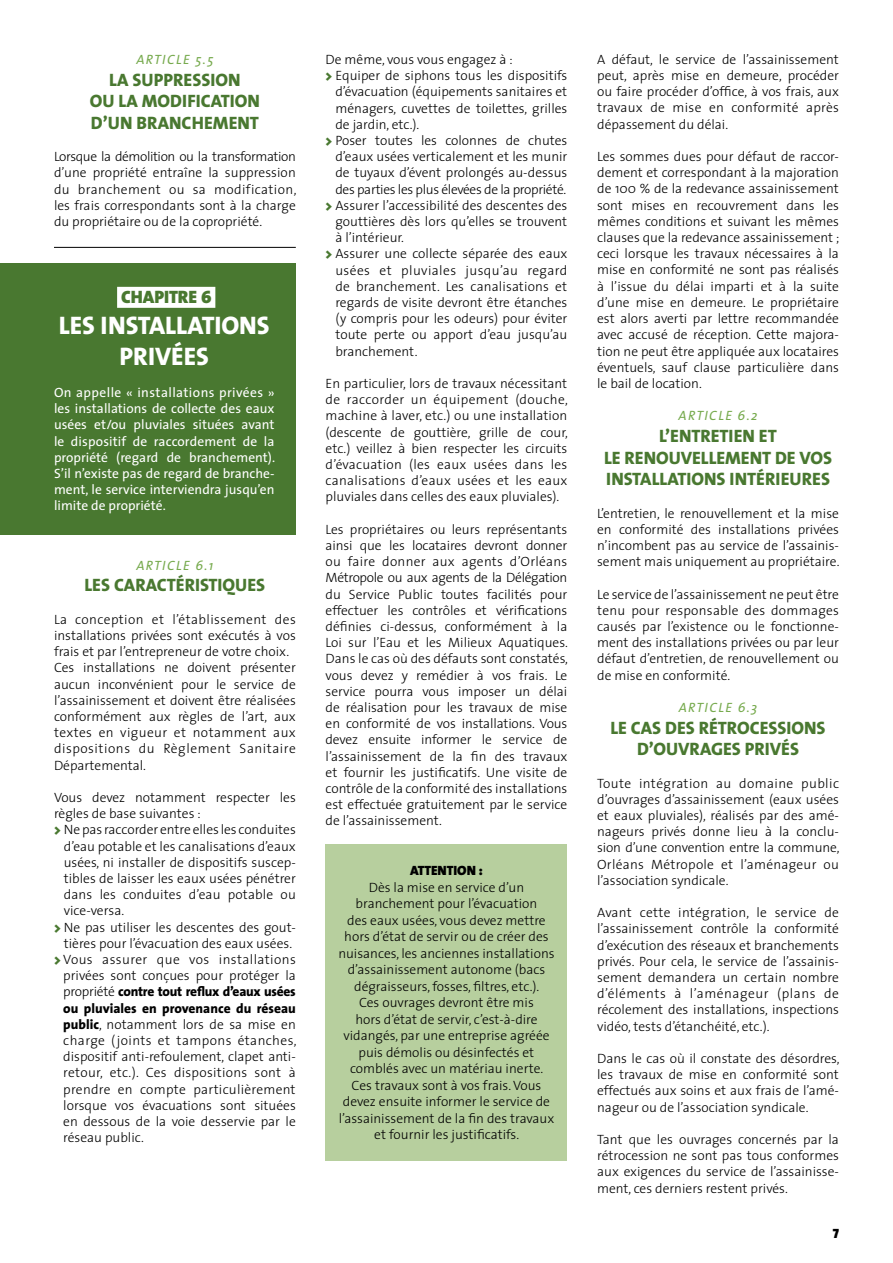
<style>
.page{position:relative;width:893px;height:1263px;background:#fff}
.page>*{position:absolute;margin:0;border:0;box-sizing:border-box;transform-origin:0 0}
.t1{font:800 25.5px/30.6px "The Sans";color:#fff;text-align:center}
.t2{font:800 18px/21.6px "The Sans";color:#497830;text-align:center}
.t3{font:18px "The Sans Black Caps";color:#497830}
.t4{font:300 13.5px/16.2px "The Sans";color:#000;text-align:justify}
.t5{font:13.5px/16.2px "The Sans";color:#fff;text-align:justify}
.t6{font:300 13.5px "The Sans";letter-spacing:.03em;color:#000}
.t7{font:800 13.5px "The Sans";letter-spacing:-.005em;color:#000}
.t8{font:300 13.5px "The Sans";letter-spacing:.02em;color:#000}
.t9{font:italic 13.5px "The Sans";letter-spacing:.1em;color:#77aa4e}
.t10{font:300 13.5px "The Sans";letter-spacing:-.025em;color:#000}
.t11{font:900 13.5px "The Sans";letter-spacing:-.005em;color:#000}
.t12{font:13.5px "The Sans Black Caps";color:#000}
.s1{font-weight:900;color:#497830}
.s2{font-weight:300}
.s3{font-weight:800}
</style>
<div class="page">
<div style="left:0;top:264px;width:296px;height:271px;background:#497830"></div>
<div style="left:117px;top:287px;width:98px;height:21px;background:#fff"></div>
<div style="left:326px;top:844px;width:241px;height:316px;background:#b7cf9e"></div>
<hr style="left:54px;top:247px;width:242px;height:1px;background:#000">
<p class="t9" style="left:136px;top:48px;width:79px">ARTICLE 5.5</p>
<h2 class="t2" style="left:90px;top:68px;width:171px">LA SUPPRESSION<br>OU LA MODIFICATION<br>D’UN BRANCHEMENT</h2>
<p class="t4" style="left:54px;top:148px;width:244px">Lorsque la démolition ou la transformation d’une propriété entraîne la suppression du branchement ou sa modification, les frais correspondants sont à la charge du propriétaire ou de la copropriété.</p>
<h2 class="t3" style="left:121px;top:282px;width:92px">CHAPITRE 6</h2>
<h1 class="t1" style="left:59px;top:309px;width:212px">LES INSTALLATIONS<br>PRIVÉES</h1>
<p class="t5" style="left:54px;top:384px;width:223px">On appelle « installations privées » les installations de collecte des eaux usées et/ou pluviales situées avant le dispositif de raccordement de la propriété (regard de branchement).<br>S’il n’existe pas de regard de branche&shy;ment, le service interviendra jusqu’en limite de propriété.</p>
<p class="t9" style="left:136px;top:554px;width:78px">ARTICLE 6.1</p>
<h2 class="t2" style="left:85px;top:574px;width:182px">LES CARACTÉRISTIQUES</h2>
<p class="t4" style="left:54px;top:611px;width:243px;text-align:left">La conception et l’établissement des installations privées sont exécutés à vos frais et par l’entrepreneur de votre choix.<br>Ces installations ne doivent présenter aucun inconvénient pour le service de l’assainissement et doivent être réalisées conformément aux règles de l’art, aux textes en vigueur et notamment aux dispositions du Règlement Sanitaire Départemental.</p>
<p class="t4" style="left:54px;top:789px;width:243px">Vous devez notamment respecter les</p>
<p class="t4" style="left:54px;top:805px;width:148px">règles de base suivantes :</p>
<p class="t4" style="left:54px;top:821px;width:243px"><span class="s1">&gt;</span> Ne pas raccorder entre elles les conduites</p>
<p class="t4" style="left:64px;top:837px;width:233px">d’eau potable et les canalisations d’eaux</p>
<p class="t4" style="left:64px;top:854px;width:233px">usées, ni installer de dispositifs suscep-</p>
<p class="t4" style="left:64px;top:870px;width:233px">tibles de laisser les eaux usées pénétrer</p>
<p class="t4" style="left:64px;top:886px;width:233px">dans les conduites d’eau potable ou</p>
<p class="t4" style="left:64px;top:902px;width:62px">vice-versa.</p>
<p class="t4" style="left:54px;top:918px;width:243px"><span class="s1">&gt;</span> Ne pas utiliser les descentes des gout-</p>
<p class="t4" style="left:64px;top:935px;width:230px">tières pour l’évacuation des eaux usées.</p>
<p class="t6" style="left:54px;top:948px;width:243px"><span class="s1">&gt;</span> Vous assurer que vos installations</p>
<p class="t4" style="left:63px;top:967px;width:234px">privées sont conçues pour protéger la</p>
<p class="t7" style="left:63px;top:980px;width:234px"><span class="s2">propriété</span> contre tout reflux d’eaux usées</p>
<p class="t7" style="left:63px;top:997px;width:234px">ou pluviales en provenance du réseau</p>
<p class="t4" style="left:63px;top:1016px;width:234px"><span class="s3">public</span>, notamment lors de sa mise en</p>
<p class="t6" style="left:63px;top:1029px;width:235px">charge (joints et tampons étanches,</p>
<p class="t4" style="left:63px;top:1048px;width:234px">dispositif anti-refoulement, clapet anti-</p>
<p class="t8" style="left:63px;top:1062px;width:234px">retour, etc.). Ces dispositions sont à</p>
<p class="t8" style="left:63px;top:1078px;width:234px">prendre en compte particulièrement</p>
<p class="t4" style="left:63px;top:1097px;width:234px">lorsque vos évacuations sont situées</p>
<p class="t4" style="left:63px;top:1113px;width:234px">en dessous de la voie desservie par le</p>
<p class="t4" style="left:63px;top:1129px;width:82px">réseau public.</p>
<p class="t4" style="left:326px;top:51px;width:189px">De même, vous vous engagez à :</p>
<p class="t4" style="left:326px;top:67px;width:243px"><span class="s1">&gt;</span> Equiper de siphons tous les dispositifs</p>
<p class="t4" style="left:335px;top:83px;width:233px">d’évacuation (équipements sanitaires et</p>
<p class="t4" style="left:335px;top:99px;width:233px">ménagers, cuvettes de toilettes, grilles</p>
<p class="t4" style="left:335px;top:116px;width:85px">de jardin, etc.).</p>
<p class="t4" style="left:326px;top:132px;width:243px"><span class="s1">&gt;</span> Poser toutes les colonnes de chutes</p>
<p class="t4" style="left:335px;top:148px;width:233px">d’eaux usées verticalement et les munir</p>
<p class="t4" style="left:335px;top:164px;width:233px">de tuyaux d’évent prolongés au-dessus</p>
<p class="t10" style="left:335px;top:178px;width:232px">des parties les plus élevées de la propriété.</p>
<p class="t4" style="left:326px;top:197px;width:243px"><span class="s1">&gt;</span> Assurer l’accessibilité des descentes des</p>
<p class="t4" style="left:335px;top:213px;width:233px">gouttières dès lors qu’elles se trouvent</p>
<p class="t4" style="left:335px;top:229px;width:70px">à l’intérieur.</p>
<p class="t4" style="left:326px;top:245px;width:243px"><span class="s1">&gt;</span> Assurer une collecte séparée des eaux</p>
<p class="t6" style="left:335px;top:259px;width:233px">usées et pluviales jusqu’au regard</p>
<p class="t4" style="left:335px;top:278px;width:233px">de branchement. Les canalisations et</p>
<p class="t4" style="left:335px;top:294px;width:233px">regards de visite devront être étanches</p>
<p class="t4" style="left:335px;top:310px;width:233px">(y compris pour les odeurs) pour éviter</p>
<p class="t4" style="left:335px;top:326px;width:233px">toute perte ou apport d’eau jusqu’au</p>
<p class="t4" style="left:335px;top:342px;width:84px">branchement.</p>
<p class="t4" style="left:326px;top:375px;width:244px">En particulier, lors de travaux nécessitant de raccorder un équipement (douche, machine à laver, etc.) ou une installation (descente de gouttière, grille de cour, etc.) veillez à bien respecter les circuits d’évacuation (les eaux usées dans les canalisations d’eaux usées et les eaux pluviales dans celles des eaux pluviales).</p>
<p class="t4" style="left:326px;top:521px;width:244px">Les propriétaires ou leurs représentants ainsi que les locataires devront donner ou faire donner aux agents d’Orléans Métropole ou aux agents de la Délégation du Service Public toutes facilités pour effectuer les contrôles et vérifications définies ci-dessus, conformément à la Loi sur l’Eau et les Milieux Aquatiques.<br>Dans le cas où des défauts sont constatés, vous devez y remédier à vos frais. Le service pourra vous imposer un délai de réalisation pour les travaux de mise en conformité de vos installations. Vous devez ensuite informer le service de l’assainissement de la fin des travaux et fournir les justificatifs. Une visite de contrôle de la conformité des installations est effectuée gratuitement par le service de l’assainissement.</p>
<p class="t11" style="left:410px;top:859px;width:74px">ATTENTION :</p>
<p class="t4" style="left:338px;top:878px;width:218px;text-align:center">Dès la mise en service d’un branchement pour l’évacuation<br>des eaux usées, vous devez mettre hors d’état de servir ou de créer des nuisances, les anciennes installations d’assainissement autonome (bacs dégraisseurs, fosses, filtres, etc.).<br>Ces ouvrages devront être mis<br>hors d’état de servir, c’est-à-dire vidangés, par une entreprise agréée puis démolis ou désinfectés et comblés avec un matériau inerte.<br>Ces travaux sont à vos frais. Vous devez ensuite informer le service de l’assainissement de la fin des travaux et fournir les justificatifs.</p>
<p class="t4" style="left:597px;top:51px;width:243px">A défaut, le service de l’assainissement peut, après mise en demeure, procéder ou faire procéder d’office, à vos frais, aux travaux de mise en conformité après dépassement du délai.</p>
<p class="t4" style="left:597px;top:148px;width:244px">Les sommes dues pour défaut de raccor&shy;dement et correspondant à la majoration de 100 % de la redevance assainissement sont mises en recouvrement dans les mêmes conditions et suivant les mêmes clauses que la redevance assainissement ; ceci lorsque les travaux nécessaires à la mise en conformité ne sont pas réalisés à l’issue du délai imparti et à la suite d’une mise en demeure. Le propriétaire est alors averti par lettre recommandée avec accusé de réception. Cette majora&shy;tion ne peut être appliquée aux locataires éventuels, sauf clause particulière dans le bail de location.</p>
<p class="t9" style="left:679px;top:404px;width:80px">ARTICLE 6.2</p>
<h2 class="t2" style="left:604px;top:425px;width:229px">L’ENTRETIEN ET<br>LE RENOUVELLEMENT DE VOS<br>INSTALLATIONS INTÉRIEURES</h2>
<p class="t4" style="left:597px;top:504px;width:244px">L’entretien, le renouvellement et la mise en conformité des installations privées n’incombent pas au service de l’assainis&shy;sement mais uniquement au propriétaire.</p>
<p class="t4" style="left:597px;top:585px;width:243px">Le service de l’assainissement ne peut être tenu pour responsable des dommages causés par l’existence ou le fonctionne&shy;ment des installations privées ou par leur défaut d’entretien, de renouvellement ou de mise en conformité.</p>
<p class="t9" style="left:679px;top:696px;width:80px">ARTICLE 6.3</p>
<h2 class="t2" style="left:610px;top:716px;width:217px">LE CAS DES RÉTROCESSIONS<br>D’OUVRAGES PRIVÉS</h2>
<p class="t4" style="left:597px;top:774px;width:244px">Toute intégration au domaine public d’ouvrages d’assainissement (eaux usées et eaux pluviales), réalisés par des amé&shy;nageurs privés donne lieu à la conclu&shy;sion d’une convention entre la commune, Orléans Métropole et l’aménageur ou l’association syndicale.</p>
<p class="t4" style="left:597px;top:904px;width:243px">Avant cette intégration, le service de l’assainissement contrôle la conformité d’exécution des réseaux et branchements privés. Pour cela, le service de l’assainis&shy;sement demandera un certain nombre d’éléments à l’aménageur (plans de récolement des installations, inspections vidéo, tests d’étanchéité, etc.).</p>
<p class="t4" style="left:597px;top:1050px;width:244px">Dans le cas où il constate des désordres, les travaux de mise en conformité sont effectués aux soins et aux frais de l’amé&shy;nageur ou de l’association syndicale.</p>
<p class="t4" style="left:597px;top:1131px;width:243px">Tant que les ouvrages concernés par la rétrocession ne sont pas tous conformes aux exigences du service de l’assainisse&shy;ment, ces derniers restent privés.</p>
<p class="t12" style="left:833px;top:1222px;width:8px">7</p>
</div>
